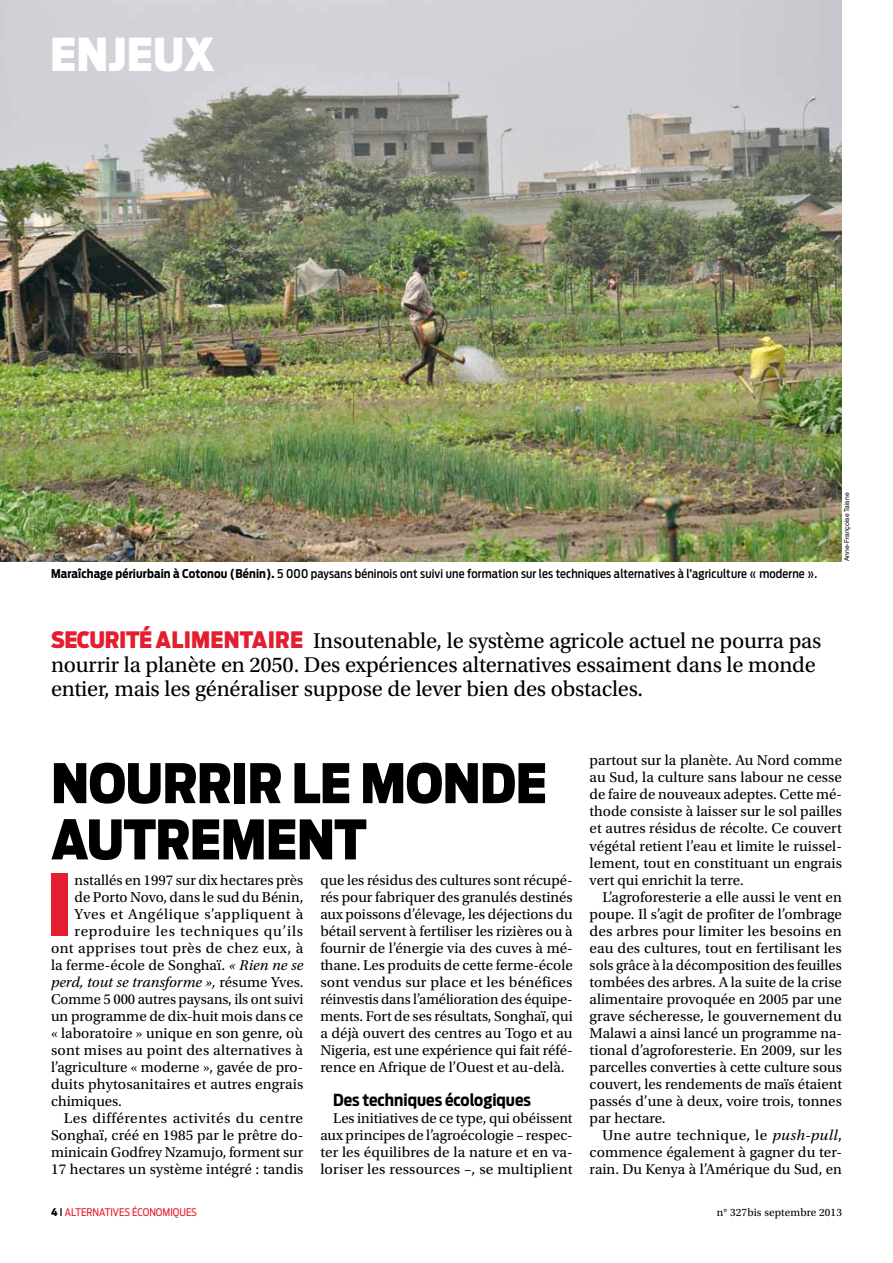
<style>
.page{position:relative;width:893px;height:1263px;background:#fff}
.page>*{position:absolute;margin:0;border:0;box-sizing:border-box;transform-origin:0 0}
.t1{font:900 83.85px "Antenna Cond";color:#e31e30}
.t2{font:900 54px/56.2px "Antenna Cond";letter-spacing:-.015em;color:#000}
.t3{font:900 45px "Antenna Cond";color:#fff}
.t4{font:22.5px/24px "Utopia Std";letter-spacing:-.01em;color:#000}
.t5{font:700 16.5px "Antenna Cond";color:#000}
.t6{font:15px/17px "Utopia Std";color:#000;text-align:justify}
.t7{font:italic 15px "Utopia Std";color:#000}
.t8{font:15px "Utopia Std";letter-spacing:.03em;color:#000}
.t9{font:15px "Utopia Std";letter-spacing:.025em;color:#000}
.t10{font:15px "Utopia Std";letter-spacing:.045em;color:#000}
.t11{font:15px "Utopia Std";letter-spacing:.035em;color:#000}
.t12{font:500 12px "Antenna Cond";letter-spacing:.01em;color:#000}
.t13{font:11.25px "Utopia Std";letter-spacing:.01em;color:#000}
.t14{font:10.5px "Antenna Cond";color:#e31e30}
.t15{font:6.75px "Helvetica Neue LT Std";color:#000}
.s1{font-weight:700}
.s2{font-family:"Antenna Cond";font-weight:900;color:#e31e30}
.s3{font-style:italic}
.s4{font-style:normal}
.s5{font-weight:900;color:#000}
.s6{font-weight:500;color:#000}
</style>
<div class="page">
<img style="left:0;top:0;width:842px;height:561px">
<h3 class="t3" style="left:50px;top:28px;width:166px">ENJEUX</h3>
<p class="t12" style="left:51px;top:567px;width:768px"><span class="s1">Maraîchage périurbain à Cotonou (Bénin).</span> 5 000 paysans béninois ont suivi une formation sur les techniques alternatives à l’agriculture « moderne ».</p>
<h3 class="t4" style="left:51px;top:629px;width:772px"><span class="s2">SECURITÉ ALIMENTAIRE</span> Insoutenable, le système agricole actuel ne pourra pas nourrir la planète en 2050. Des expériences alternatives essaiment dans le monde entier, mais les généraliser suppose de lever bien des obstacles.</h3>
<p class="t15" style="left:843px;top:561px;width:70px;rotate:-90deg">Anne-Françoise Taisne</p>
<h2 class="t2" style="left:51px;top:755px;width:498px">NOURRIR LE MONDE<br>AUTREMENT</h2>
<h1 class="t1" style="left:46px;top:855px;width:29px">I</h1>
<p class="t6" style="left:75px;top:871px;width:230px">nstallés en 1997 sur dix hectares près</p>
<p class="t6" style="left:320px;top:871px;width:254px">que les résidus des cultures sont récupé&shy;rés pour fabriquer des granulés destinés aux poissons d’élevage, les déjections du bétail servent à fertiliser les rizières ou à fournir de l’énergie via des cuves à mé&shy;thane. Les produits de cette ferme-école sont vendus sur place et les bénéfices réinvestis dans l’amélioration des équipe&shy;ments. Fort de ses résultats, Songhaï, qui a déjà ouvert des centres au Togo et au Nigeria, est une expérience qui fait réfé&shy;rence en Afrique de l’Ouest et au-delà.</p>
<p class="t5" style="left:333px;top:1090px;width:199px">Des techniques écologiques</p>
<p class="t6" style="left:320px;top:1109px;width:254px;text-indent:13px">Les initiatives de ce type, qui obéissent aux principes de l’agroécologie – respec&shy;ter les équilibres de la nature et en va&shy;loriser les ressources –, se multiplient</p>
<p class="t6" style="left:75px;top:888px;width:230px">de Porto Novo, dans le sud du Bénin,</p>
<p class="t11" style="left:75px;top:905px;width:230px">Yves et Angélique s’appliquent à</p>
<p class="t10" style="left:75px;top:922px;width:230px">reproduire les techniques qu’ils</p>
<p class="t9" style="left:51px;top:939px;width:254px">ont apprises tout près de chez eux, à</p>
<p class="t6" style="left:51px;top:956px;width:254px">la ferme-école de Songhaï. <span class="s3">« Rien ne se</span></p>
<p class="t7" style="left:51px;top:973px;width:254px">perd, tout se transforme », <span class="s4">résume Yves.</span></p>
<p class="t6" style="left:51px;top:990px;width:254px">Comme 5 000 autres paysans, ils ont suivi</p>
<p class="t6" style="left:51px;top:1007px;width:254px">un programme de dix-huit mois dans ce</p>
<p class="t6" style="left:51px;top:1024px;width:254px">« laboratoire » unique en son genre, où</p>
<p class="t6" style="left:51px;top:1041px;width:254px">sont mises au point des alternatives à</p>
<p class="t6" style="left:51px;top:1058px;width:254px">l’agriculture « moderne », gavée de pro-</p>
<p class="t6" style="left:51px;top:1075px;width:254px">duits phytosanitaires et autres engrais</p>
<p class="t6" style="left:51px;top:1092px;width:72px">chimiques.</p>
<p class="t8" style="left:64px;top:1110px;width:241px">Les différentes activités du centre</p>
<p class="t6" style="left:51px;top:1126px;width:254px">Songhaï, créé en 1985 par le prêtre do-</p>
<p class="t6" style="left:51px;top:1143px;width:254px">minicain Godfrey Nzamujo, forment sur</p>
<p class="t6" style="left:51px;top:1160px;width:254px">17 hectares un système intégré : tandis</p>
<p class="t6" style="left:590px;top:752px;width:254px">partout sur la planète. Au Nord comme au Sud, la culture sans labour ne cesse de faire de nouveaux adeptes. Cette mé&shy;thode consiste à laisser sur le sol pailles et autres résidus de récolte. Ce couvert végétal retient l’eau et limite le ruissel&shy;lement, tout en constituant un engrais vert qui enrichit la terre.</p>
<p class="t6" style="left:590px;top:888px;width:254px;text-indent:13px">L’agroforesterie a elle aussi le vent en poupe. Il s’agit de profiter de l’ombrage des arbres pour limiter les besoins en eau des cultures, tout en fertilisant les sols grâce à la décomposition des feuilles tombées des arbres. A la suite de la crise alimentaire provoquée en 2005 par une grave sécheresse, le gouvernement du Malawi a ainsi lancé un programme na&shy;tional d’agroforesterie. En 2009, sur les parcelles converties à cette culture sous couvert, les rendements de maïs étaient passés d’une à deux, voire trois, tonnes par hectare.</p>
<p class="t6" style="left:590px;top:1126px;width:254px;text-indent:13px">Une autre technique, le <span class="s3">push-pull</span>, commence également à gagner du ter&shy;rain. Du Kenya à l’Amérique du Sud, en</p>
<p class="t14" style="left:51px;top:1206px;width:147px"><span class="s5">4</span> <span class="s6">I</span> ALTERNATIVES ÉCONOMIQUES</p>
<p class="t13" style="left:717px;top:1206px;width:127px">n° 327bis septembre 2013</p>
</div>
